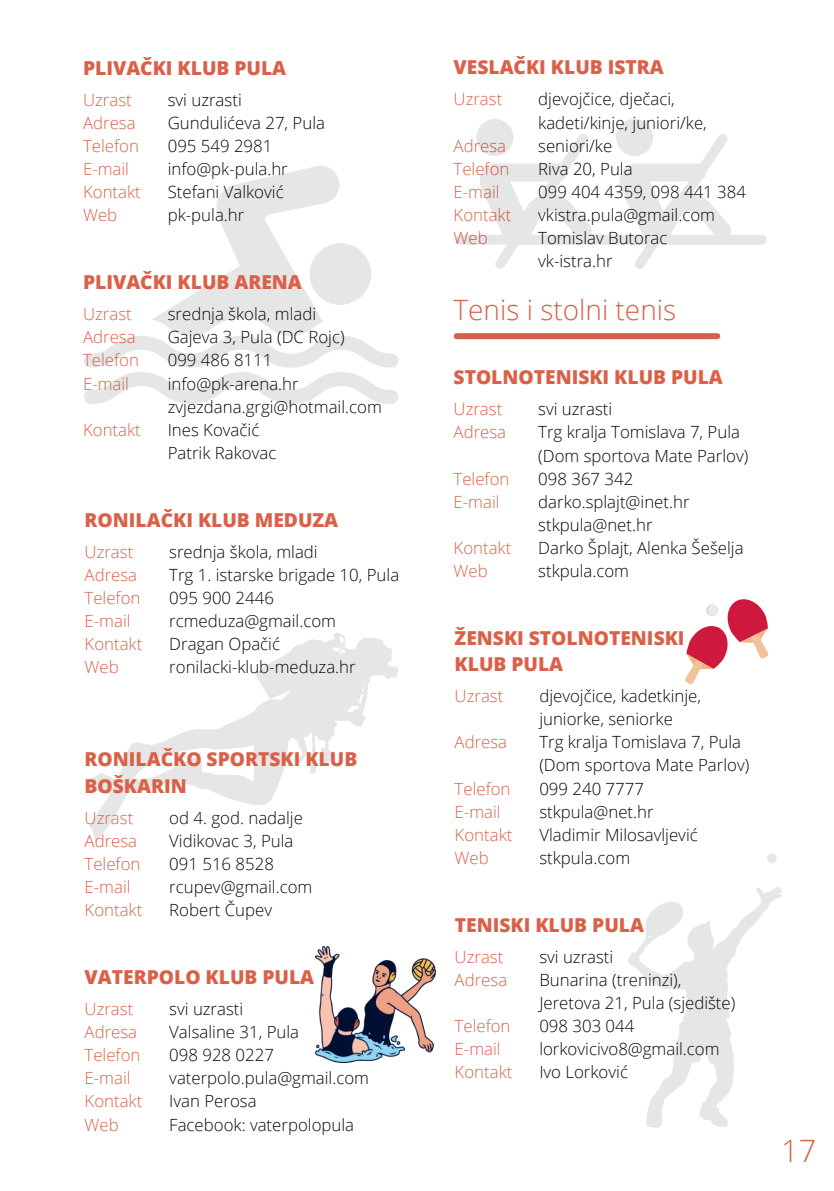
<style>
.page{position:relative;width:834px;height:1191px;background:#fff}
.page>*{position:absolute;margin:0;border:0;box-sizing:border-box;transform-origin:0 0}
.t1{font:300 30.8px "Open Sans";color:#da6048}
.t2{font:300 28px "Open Sans";color:#da6048}
.t3{font:800 19.2px/26.2px "Open Sans";color:#da6048}
.t4{font:300 16.8px/23.2px "Open Sans";color:#080704}
.t5{font:300 16.8px/23.2px "Open Sans";color:#da6048}
</style>
<div class="page">
<svg style="left:84px;top:632px;width:314px;height:210px"></svg>
<img style="left:315px;top:947px;width:120px;height:115px">
<svg style="left:455px;top:134px;width:311px;height:135px"></svg>
<div style="left:476px;top:119px;width:37px;height:37px;background:#e6e6e6;border-radius:50%"></div>
<svg style="left:616px;top:119px;width:37px;height:37px"></svg>
<div style="left:456px;top:333px;width:261px;height:6px;background:#d45f4b"></div>
<svg style="left:685px;top:599px;width:83px;height:86px"></svg>
<svg style="left:628px;top:887px;width:154px;height:241px"></svg>
<svg style="left:767px;top:853px;width:10px;height:10px"></svg>
<svg style="left:84px;top:166px;width:314px;height:238px"></svg>
<p class="t3" style="left:83px;top:54px;width:205px">PLIVAČKI KLUB PULA</p>
<p class="t5" style="left:83px;top:88px;width:59px">Uzrast<br>Adresa<br>Telefon<br>E-mail<br>Kontakt<br>Web</p>
<p class="t4" style="left:168px;top:88px;width:159px">svi uzrasti<br>Gundulićeva 27, Pula<br>095 549 2981 info@pk-pula.hr<br>Stefani Valković pk-pula.hr</p>
<p class="t3" style="left:83px;top:268px;width:220px">PLIVAČKI KLUB ARENA</p>
<p class="t5" style="left:83px;top:302px;width:57px">Uzrast<br>Adresa<br>Telefon<br>E-mail</p>
<p class="t5" style="left:83px;top:418px;width:59px">Kontakt</p>
<p class="t4" style="left:168px;top:302px;width:216px">srednja škola, mladi<br>Gajeva 3, Pula (DC Rojc)<br>099 486 8111 info@pk-arena.hr zvjezdana.grgi@hotmail.com<br>Ines Kovačić<br>Patrik Rakovac</p>
<p class="t3" style="left:85px;top:506px;width:255px">RONILAČKI KLUB MEDUZA</p>
<p class="t5" style="left:85px;top:540px;width:59px">Uzrast<br>Adresa<br>Telefon<br>E-mail<br>Kontakt<br>Web</p>
<p class="t4" style="left:169px;top:540px;width:231px">srednja škola, mladi<br>Trg 1. istarske brigade 10, Pula<br>095 900 2446 rcmeduza@gmail.com<br>Dragan Opačić ronilacki-klub-meduza.hr</p>
<p class="t3" style="left:85px;top:745px;width:274px">RONILAČKO SPORTSKI KLUB<br>BOŠKARIN</p>
<p class="t5" style="left:85px;top:806px;width:59px">Uzrast<br>Adresa<br>Telefon<br>E-mail<br>Kontakt</p>
<p class="t4" style="left:169px;top:806px;width:145px">od 4. god. nadalje<br>Vidikovac 3, Pula<br>091 516 8528 rcupev@gmail.com<br>Robert Čupev</p>
<p class="t3" style="left:85px;top:963px;width:231px">VATERPOLO KLUB PULA</p>
<p class="t5" style="left:85px;top:997px;width:59px">Uzrast<br>Adresa<br>Telefon<br>E-mail<br>Kontakt<br>Web</p>
<p class="t4" style="left:169px;top:997px;width:201px">svi uzrasti<br>Valsaline 31, Pula<br>098 928 0227 vaterpolo.pula@gmail.com<br>Ivan Perosa<br>Facebook: vaterpolopula</p>
<p class="t3" style="left:453px;top:53px;width:212px">VESLAČKI KLUB ISTRA</p>
<p class="t5" style="left:453px;top:87px;width:50px">Uzrast</p>
<p class="t5" style="left:453px;top:134px;width:59px">Adresa<br>Telefon<br>E-mail<br>Kontakt<br>Web</p>
<p class="t4" style="left:538px;top:87px;width:209px">djevojčice, dječaci, kadeti/kinje, juniori/ke, seniori/ke<br>Riva 20, Pula<br>099 404 4359, 098 441 384 vkistra.pula@gmail.com<br>Tomislav Butorac vk-istra.hr</p>
<h2 class="t2" style="left:453px;top:290px;width:224px">Tenis i stolni tenis</h2>
<p class="t3" style="left:453px;top:363px;width:271px">STOLNOTENISKI KLUB PULA</p>
<p class="t5" style="left:453px;top:397px;width:54px">Uzrast<br>Adresa</p>
<p class="t5" style="left:453px;top:467px;width:57px">Telefon<br>E-mail</p>
<p class="t5" style="left:453px;top:536px;width:59px">Kontakt<br>Web</p>
<p class="t4" style="left:538px;top:397px;width:211px">svi uzrasti<br>Trg kralja Tomislava 7, Pula (Dom sportova Mate Parlov)<br>098 367 342 darko.splajt@inet.hr stkpula@net.hr<br>Darko Šplajt, Alenka Šešelja stkpula.com</p>
<p class="t3" style="left:455px;top:624px;width:231px">ŽENSKI STOLNOTENISKI<br>KLUB PULA</p>
<p class="t5" style="left:455px;top:684px;width:50px">Uzrast</p>
<p class="t5" style="left:455px;top:730px;width:54px">Adresa</p>
<p class="t5" style="left:455px;top:776px;width:59px">Telefon<br>E-mail<br>Kontakt<br>Web</p>
<p class="t4" style="left:539px;top:684px;width:211px">djevojčice, kadetkinje, juniorke, seniorke<br>Trg kralja Tomislava 7, Pula (Dom sportova Mate Parlov)<br>099 240 7777 stkpula@net.hr<br>Vladimir Milosavljević stkpula.com</p>
<p class="t3" style="left:455px;top:911px;width:191px">TENISKI KLUB PULA</p>
<p class="t5" style="left:455px;top:945px;width:54px">Uzrast<br>Adresa</p>
<p class="t5" style="left:455px;top:1014px;width:59px">Telefon<br>E-mail<br>Kontakt</p>
<p class="t4" style="left:539px;top:945px;width:198px">svi uzrasti<br>Bunarina (treninzi),<br>Jeretova 21, Pula (sjedište)<br>098 303 044 lorkovicivo8@gmail.com<br>Ivo Lorković</p>
<h1 class="t1" style="left:781px;top:1130px;width:37px">17</h1>
</div>
